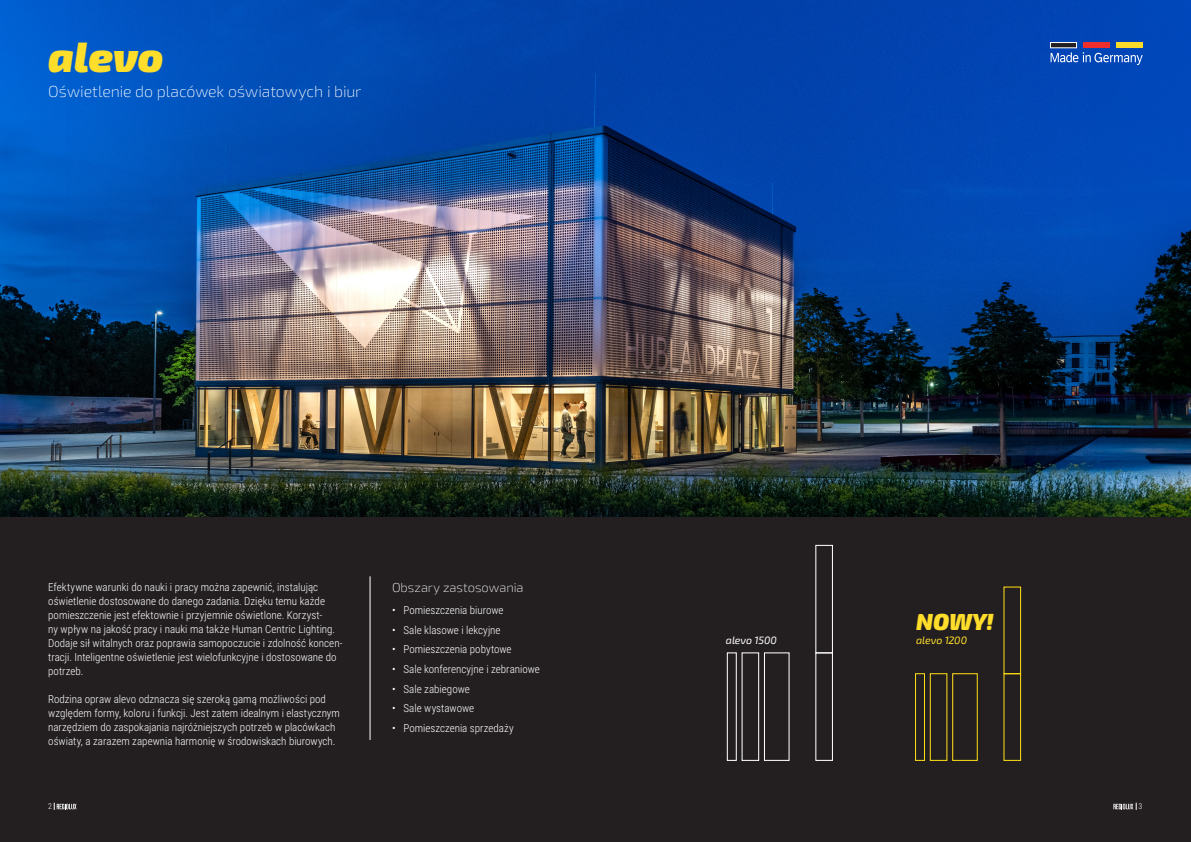
<style>
.page{position:relative;width:1191px;height:842px;background:#fff}
.page>*{position:absolute;margin:0;border:0;box-sizing:border-box;transform-origin:0 0}
.U0_42pt_thin_w{font:italic 900 42px "Exo 2";letter-spacing:-.01em;color:#ffdd2b}
.U1_35_Semibold_w{font:italic 900 23.2px "Exo 2";color:#ffdd2b}
.U1a_16pt_ExtraLight{font:200 16px "Exo 2";letter-spacing:-.005em;color:#fff}
.t1{font:200 13px "Exo 2";color:#fff}
.Fließtext_11pt_light{font:300 11px/14px "Roboto Condensed";color:#fff}
.Bildunterschrift_8pt{font:italic 10.7px "Exo 2";letter-spacing:-.01em;color:#fff}
.Bildunterschrift_8pt-2{font:italic 10.7px "Exo 2";letter-spacing:-.01em;color:#ffdd2b}
.t2{font:300 8px "Roboto Condensed";color:#fff}
</style>
<div class="page">
<div style="left:0;top:0;width:595px;height:842px;background:#231f20"></div>
<div style="left:595px;top:0;width:596px;height:842px;background:#231f20"></div>
<img style="left:0;top:0;width:1191px;height:517px">
<svg style="left:1113px;top:803px;width:24px;height:7px"></svg>
<svg style="left:54px;top:803px;width:22px;height:7px"></svg>
<div style="left:1050px;top:43px;width:26px;height:5px;background:#231f20"></div>
<div style="left:1083px;top:43px;width:26px;height:5px;background:#ee2f2e"></div>
<div style="left:1116px;top:43px;width:26px;height:5px;background:#fadb29"></div>
<svg style="left:1050px;top:52px;width:92px;height:13px"></svg>
<div style="left:741px;top:652px;width:18px;height:109px;border:1px solid #fff"></div>
<div style="left:727px;top:652px;width:10px;height:109px;border:1px solid #fff"></div>
<div style="left:764px;top:652px;width:25px;height:109px;border:1px solid #fff"></div>
<div style="left:929px;top:673px;width:18px;height:88px;border:1px solid #ffdd17"></div>
<div style="left:915px;top:673px;width:10px;height:88px;border:1px solid #ffdd17"></div>
<div style="left:952px;top:673px;width:25px;height:88px;border:1px solid #ffdd17"></div>
<div style="left:815px;top:652px;width:18px;height:109px;border:1px solid #fff"></div>
<div style="left:815px;top:545px;width:18px;height:108px;border:1px solid #fff"></div>
<div style="left:1003px;top:673px;width:18px;height:88px;border:1px solid #ffdd17"></div>
<div style="left:1003px;top:586px;width:18px;height:88px;border:1px solid #ffdd17"></div>
<hr style="left:370px;top:576px;width:1px;height:164px;background:#fff">
<p class="U0_42pt_thin_w" style="left:48px;top:31px;width:117px">alevo</p>
<p class="U1a_16pt_ExtraLight" style="left:48px;top:83px;width:315px">Oświetlenie do placówek oświatowych i biur</p>
<p class="Fließtext_11pt_light" style="left:48px;top:579px;width:296px">Efektywne warunki do nauki i pracy można zapewnić, instalując oświetlenie dostosowane do danego zadania. Dzięku temu każde pomieszczenie jest efektownie i przyjemnie oświetlone. Korzyst-<br>ny wpływ na jakość pracy i nauki ma także Human Centric Lighting.<br>Dodaje sił witalnych oraz poprawia samopoczucie i zdolność koncen&shy;tracji. Inteligentne oświetlenie jest wielofunkcyjne i dostosowane do potrzeb.</p>
<p class="Fließtext_11pt_light" style="left:48px;top:691px;width:293px">Rodzina opraw alevo odznacza się szeroką gamą możliwości pod względem formy, koloru i funkcji. Jest zatem idealnym i elastycznym narzędziem do zaspokajania najróżniejszych potrzeb w placówkach oświaty, a zarazem zapewnia harmonię w środowiskach biurowych.</p>
<p class="t1" style="left:392px;top:580px;width:133px">Obszary zastosowania</p>
<p class="Fließtext_11pt_light" style="left:392px;top:603px;width:113px">• Pomieszczenia biurowe</p>
<p class="Fließtext_11pt_light" style="left:392px;top:622px;width:110px">• Sale klasowe i lekcyjne</p>
<p class="Fließtext_11pt_light" style="left:392px;top:642px;width:121px">• Pomieszczenia pobytowe</p>
<p class="Fließtext_11pt_light" style="left:392px;top:662px;width:149px">• Sale konferencyjne i zebraniowe</p>
<p class="Fließtext_11pt_light" style="left:392px;top:681px;width:79px">• Sale zabiegowe</p>
<p class="Fließtext_11pt_light" style="left:392px;top:701px;width:84px">• Sale wystawowe</p>
<p class="Fließtext_11pt_light" style="left:392px;top:721px;width:123px">• Pomieszczenia sprzedaży</p>
<p class="U1_35_Semibold_w" style="left:916px;top:608px;width:79px">NOWY!</p>
<p class="Bildunterschrift_8pt" style="left:726px;top:633px;width:53px">alevo 1500</p>
<p class="Bildunterschrift_8pt-2" style="left:916px;top:633px;width:53px">alevo 1200</p>
<p class="t2" style="left:48px;top:801px;width:5px">2</p>
<p class="t2" style="left:1138px;top:801px;width:5px">3</p>
</div>
